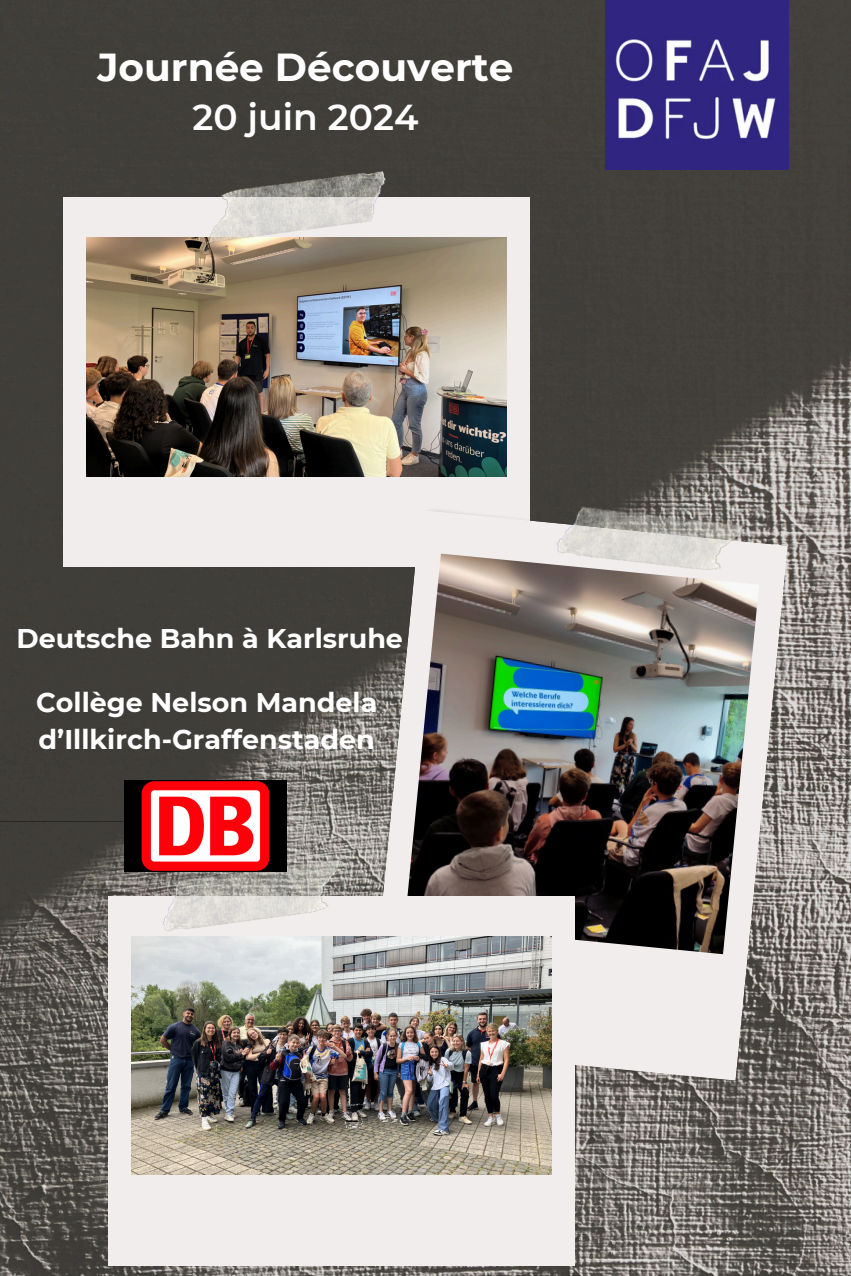
<style>
.page{position:relative;width:851px;height:1276px;background:#fff}
.page>*{position:absolute;margin:0;border:0;box-sizing:border-box;transform-origin:0 0}
.t1{font:700 39px "Montserrat";color:#fff}
.t2{font:600 36px "Montserrat";color:#fff}
.t3{font:700 27px/37.2px "Montserrat";color:#fff}
</style>
<div class="page">
<img style="left:0;top:0;width:850px;height:1276px">
<div style="left:63px;top:197px;width:467px;height:369px;background:#f1eded"></div>
<img style="left:87px;top:237px;width:419px;height:239px">
<img style="left:108px;top:1177px;width:472px;height:89px">
<svg style="left:368px;top:510px;width:419px;height:570px;fill:#f1eded"></svg>
<img style="left:405px;top:553px;width:354px;height:401px">
<div style="left:108px;top:896px;width:466px;height:369px;background:#f1eded"></div>
<img style="left:131px;top:936px;width:420px;height:239px">
<img style="left:205px;top:166px;width:182px;height:82px">
<img style="left:162px;top:854px;width:181px;height:77px">
<img style="left:551px;top:476px;width:195px;height:123px">
<img style="left:606px;top:0;width:182px;height:170px">
<img style="left:124px;top:780px;width:162px;height:92px">
<p class="t1" style="left:97px;top:43px;width:417px">Journée Découverte</p>
<p class="t2" style="left:192px;top:95px;width:227px">20 juin 2024</p>
<p class="t3" style="left:17px;top:620px;width:388px">Deutsche Bahn à Karlsruhe</p>
<p class="t3" style="left:36px;top:683px;width:343px">Collège Nelson Mandela d’Illkirch-Graffenstaden</p>
</div>
